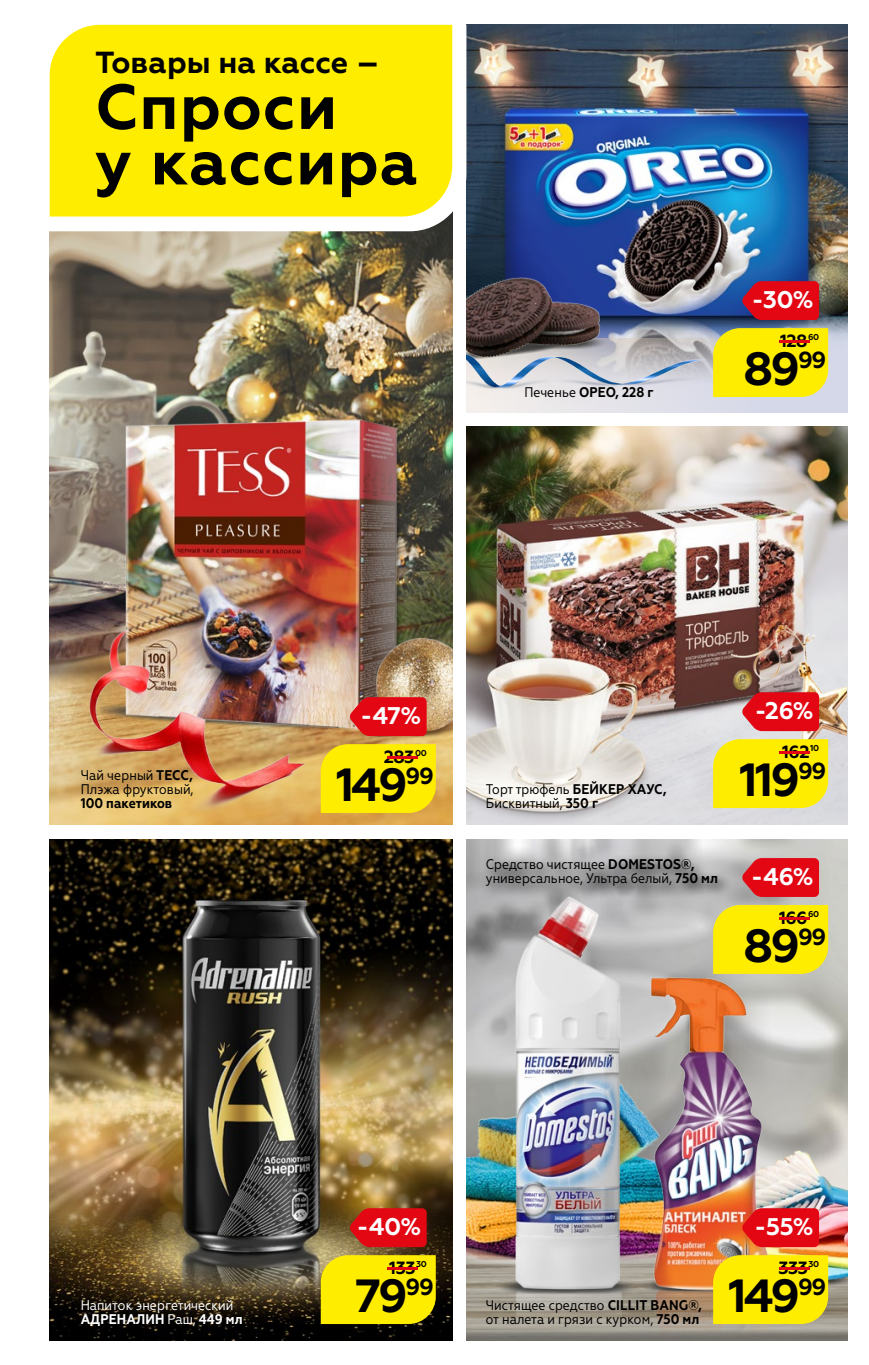
<style>
.page{position:relative;width:869px;height:1365px;background:#fff}
.page>*{position:absolute;margin:0;border:0;box-sizing:border-box;transform-origin:0 0}
.t1{font:700 63.35px/55.5px "Geometria";letter-spacing:.02em;color:#000}
.t2{font:700 46.38px "Geometria";letter-spacing:-.06em;color:#000}
.t3{font:700 30.45px "Geometria";color:#000}
.t4{font:700 24.15px "Geometria";color:#fff}
.t5{font:700 17.68px "Geometria";letter-spacing:-.03em;color:#000}
.t6{font:700 17.68px "Geometria";color:#e30613;scale:5.5 1}
.t7{font:14px/14px "Geometria Narrow";color:#000}
.t8{font:14px/14px "Geometria Narrow";color:#fff}
.t9{font:700 14px "Geometria Narrow";color:#000}
.t10{font:700 8.58px "Geometria";letter-spacing:-.03em;color:#000}
.s1{font-weight:400}
.s2{font-weight:700}
.s3{font-size:17.68px;color:#e30613}
</style>
<div class="page">
<img style="left:50px;top:231px;width:402px;height:593px">
<img style="left:466px;top:839px;width:381px;height:501px">
<img style="left:789px;top:1301px;width:58px;height:24px">
<img style="left:466px;top:962px;width:221px;height:320px">
<img style="left:466px;top:25px;width:381px;height:388px">
<img style="left:607px;top:338px;width:238px;height:75px">
<img style="left:466px;top:426px;width:381px;height:398px">
<img style="left:730px;top:626px;width:116px;height:131px">
<img style="left:50px;top:839px;width:402px;height:501px">
<svg style="left:49px;top:25px;width:404px;height:206px"></svg>
<div style="left:50px;top:25px;width:402px;height:191px;background:#ffed00"></div>
<svg style="left:320px;top:1254px;width:115px;height:69px"></svg>
<svg style="left:349px;top:1208px;width:77px;height:38px"></svg>
<img style="left:602px;top:321px;width:5px;height:34px">
<img style="left:466px;top:269px;width:136px;height:86px">
<div style="left:712px;top:739px;width:115px;height:69px;background:#ffed00"></div>
<svg style="left:741px;top:692px;width:77px;height:39px"></svg>
<img style="left:466px;top:355px;width:242px;height:58px">
<div style="left:712px;top:328px;width:115px;height:69px;background:#ffed00"></div>
<svg style="left:741px;top:281px;width:77px;height:39px"></svg>
<svg style="left:480px;top:853px;width:251px;height:47px"></svg>
<img style="left:489px;top:1272px;width:148px;height:68px">
<img style="left:493px;top:1299px;width:144px;height:3px">
<img style="left:637px;top:1301px;width:152px;height:39px">
<div style="left:712px;top:904px;width:115px;height:69px;background:#ffed00"></div>
<svg style="left:741px;top:858px;width:77px;height:38px"></svg>
<img style="left:490px;top:879px;width:154px;height:420px">
<img style="left:783px;top:1090px;width:64px;height:211px">
<img style="left:645px;top:1293px;width:67px;height:12px">
<img style="left:637px;top:973px;width:146px;height:320px">
<svg style="left:712px;top:1254px;width:115px;height:69px"></svg>
<svg style="left:741px;top:1208px;width:77px;height:38px"></svg>
<img style="left:112px;top:407px;width:256px;height:331px">
<img style="left:328px;top:396px;width:99px;height:341px">
<img style="left:69px;top:565px;width:251px;height:248px">
<img style="left:368px;top:639px;width:84px;height:118px">
<div style="left:320px;top:744px;width:115px;height:69px;background:#ffed00"></div>
<svg style="left:349px;top:697px;width:77px;height:39px"></svg>
<p class="t3" style="left:95px;top:45px;width:286px">Товары на кассе –</p>
<p class="t1" style="left:95px;top:80px;width:324px">Cпроси<br>у кассира</p>
<p class="t9" style="left:524px;top:384px;width:131px"><span class="s1">Печенье</span> ОРЕО, 228 г</p>
<p class="t4" style="left:751px;top:285px;width:63px">-30%</p>
<p class="t10" style="left:807px;top:332px;width:13px">60</p>
<p class="t5" style="left:779px;top:330px;width:29px">128</p>
<p class="t6" style="left:770px;top:330px;width:10px">-</p>
<p class="t2" style="left:743px;top:341px;width:84px">89<sup>99</sup></p>
<p class="t7" style="left:81px;top:768px;width:114px;text-align:justify">Чай черный <span class="s2">ТЕСС, </span>Плэжа фруктовый, <span class="s2">100 пакетиков</span></p>
<p class="t4" style="left:360px;top:701px;width:62px">-47%</p>
<p class="t4" style="left:754px;top:696px;width:60px">-26%</p>
<p class="t10" style="left:415px;top:748px;width:13px">00</p>
<p class="t5" style="left:383px;top:746px;width:32px">283</p>
<p class="t6" style="left:378px;top:746px;width:10px">-</p>
<p class="t2" style="left:336px;top:757px;width:99px">149<sup>99</sup></p>
<p class="t7" style="left:485px;top:782px;width:182px">Торт трюфель <span class="s2">БЕЙКЕР ХАУС,<br></span>Бисквитный, <span class="s2">350 г</span></p>
<p class="t10" style="left:770px;top:743px;width:50px"><span class="s3">-</span> 10</p>
<p class="t5" style="left:781px;top:741px;width:29px">162</p>
<p class="t2" style="left:739px;top:752px;width:88px">119<sup>99</sup></p>
<p class="t7" style="left:485px;top:857px;width:233px">Средство чистящее <span class="s2">DOMESTOS®, </span>универсальное, Ультра белый, <span class="s2">750 мл</span></p>
<p class="t4" style="left:751px;top:862px;width:64px">-46%</p>
<p class="t10" style="left:807px;top:909px;width:13px">60</p>
<p class="t5" style="left:778px;top:906px;width:30px">166</p>
<p class="t6" style="left:770px;top:906px;width:10px">-</p>
<p class="t2" style="left:743px;top:918px;width:84px">89<sup>99</sup></p>
<p class="t8" style="left:81px;top:1297px;width:163px">Напиток энергетический<br><span class="s2">АДРЕНАЛИН</span> Раш, <span class="s2">449 мл</span></p>
<p class="t4" style="left:357px;top:1212px;width:66px">-40%</p>
<p class="t4" style="left:754px;top:1212px;width:61px">-55%</p>
<p class="t10" style="left:416px;top:1258px;width:12px">30</p>
<p class="t5" style="left:389px;top:1256px;width:28px">133</p>
<p class="t6" style="left:378px;top:1256px;width:10px">-</p>
<p class="t10" style="left:808px;top:1258px;width:12px">30</p>
<p class="t5" style="left:778px;top:1256px;width:31px">333</p>
<p class="t6" style="left:770px;top:1256px;width:10px">-</p>
<p class="t2" style="left:355px;top:1268px;width:80px">79<sup>99</sup></p>
<p class="t7" style="left:485px;top:1297px;width:217px">Чистящее средство <span class="s2">CILLIT BANG®, </span>от налета и грязи с курком, <span class="s2">750 мл</span></p>
<p class="t2" style="left:728px;top:1268px;width:99px">149<sup>99</sup></p>
</div>
